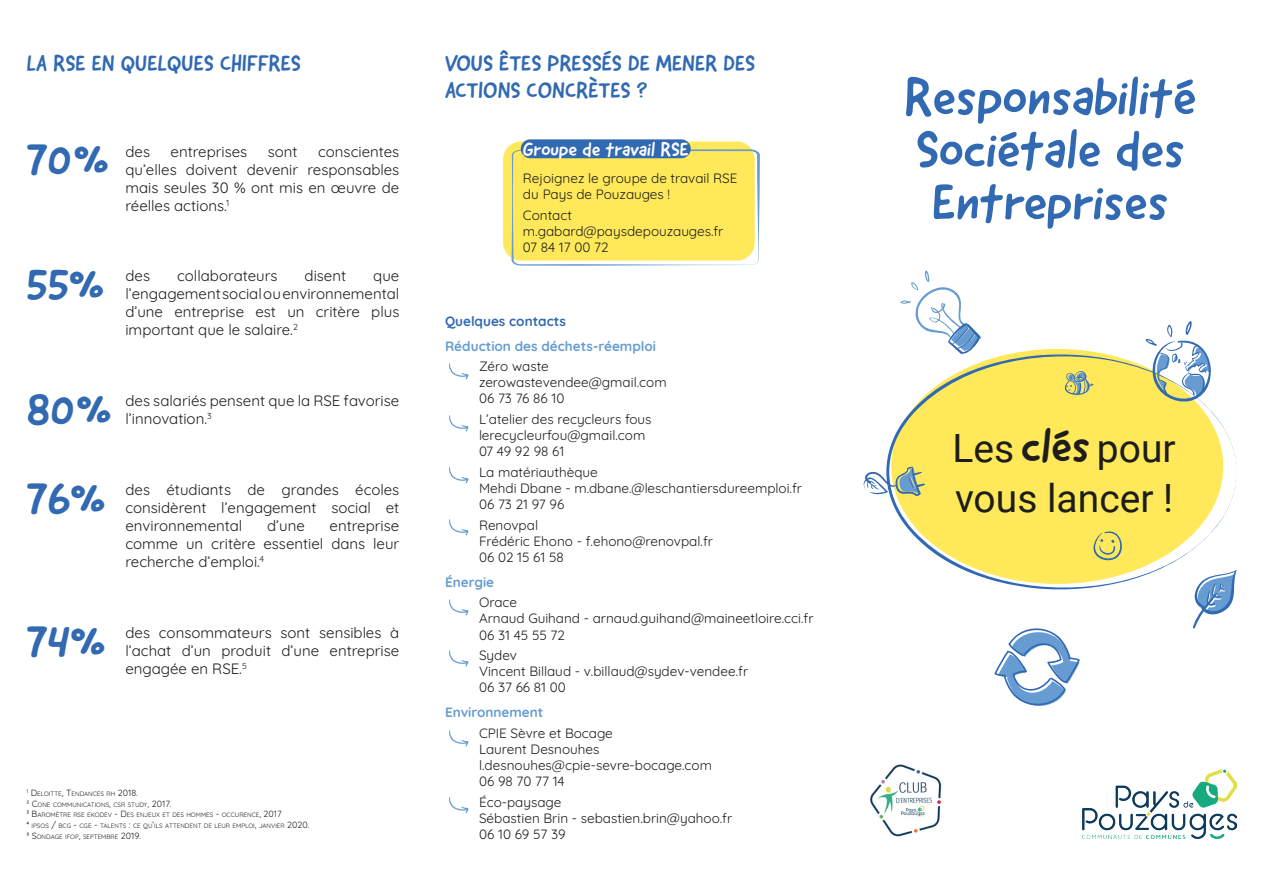
<style>
.page{position:relative;width:1263px;height:893px;background:#fff}
.page>*{position:absolute;margin:0;border:0;box-sizing:border-box;transform-origin:0 0}
.t1{font:52.5px/52.5px "Good Dog New";color:#3169b2;text-align:center}
.chiffre_clé{font:45px "Good Dog New";color:#3169b2}
.t2{font:39px "Roboto";color:#1d1d1b}
.sous_titre{font:22.5px/27px "Good Dog New";color:#3169b2}
.texte{font:19.5px "Good Dog New";color:#fff}
.texte-2{font:15px/18px "Quicksand";color:#1d1d1b;text-align:justify}
.texte-3{font:13.5px/16.2px "Quicksand";color:#1d1d1b}
.texte-4{font:700 13.5px "Quicksand";color:#669cd1}
.texte-5{font:700 13.5px "Quicksand";color:#3169b2}
.texte-6{font:6.3px "Quicksand";color:#1d1d1b}
.s1{font-size:9px}
.s2{font-family:"Good Dog New";font-size:46.5px}
</style>
<div class="page">
<div style="left:503px;top:141px;width:252px;height:120px;background:#ffe95a;border-radius:18px"></div>
<svg style="left:511px;top:149px;width:249px;height:117px"></svg>
<div style="left:521px;top:139px;width:170px;height:19px;background:#3169b2;border-radius:9px"></div>
<svg style="left:449px;top:363px;width:20px;height:17px"></svg>
<svg style="left:449px;top:415px;width:20px;height:17px"></svg>
<svg style="left:449px;top:467px;width:20px;height:17px"></svg>
<svg style="left:449px;top:519px;width:20px;height:17px"></svg>
<svg style="left:449px;top:599px;width:20px;height:17px"></svg>
<svg style="left:449px;top:650px;width:20px;height:17px"></svg>
<svg style="left:449px;top:730px;width:20px;height:17px"></svg>
<svg style="left:449px;top:797px;width:20px;height:16px"></svg>
<img style="left:1082px;top:769px;width:154px;height:70px">
<img style="left:870px;top:764px;width:72px;height:73px">
<svg style="left:886px;top:349px;width:350px;height:241px;fill:#ffe95a"></svg>
<svg style="left:994px;top:628px;width:86px;height:78px"></svg>
<svg style="left:1145px;top:321px;width:66px;height:83px"></svg>
<svg style="left:1193px;top:570px;width:44px;height:59px"></svg>
<svg style="left:1092px;top:531px;width:30px;height:30px"></svg>
<svg style="left:863px;top:466px;width:62px;height:30px"></svg>
<svg style="left:908px;top:476px;width:6px;height:12px"></svg>
<svg style="left:1064px;top:369px;width:29px;height:26px"></svg>
<svg style="left:900px;top:270px;width:81px;height:84px"></svg>
<p class="sous_titre" style="left:26px;top:50px;width:276px">LA RSE EN QUELQUES CHIFFRES</p>
<p class="chiffre_clé" style="left:26px;top:131px;width:84px">70%</p>
<p class="texte-2" style="left:125px;top:141px;width:26px">des</p>
<p class="texte-2" style="left:171px;top:141px;width:78px">entreprises</p>
<p class="texte-2" style="left:268px;top:141px;width:31px">sont</p>
<p class="texte-2" style="left:125px;top:141px;width:275px;text-indent:193px">conscientes qu’elles doivent devenir responsables mais seules 30 % ont mis en œuvre de réelles actions.<sup>1</sup></p>
<p class="chiffre_clé" style="left:26px;top:255px;width:80px">55%</p>
<p class="texte-2" style="left:125px;top:265px;width:26px">des</p>
<p class="texte-2" style="left:177px;top:265px;width:102px">collaborateurs</p>
<p class="texte-2" style="left:305px;top:265px;width:43px">disent</p>
<p class="texte-2" style="left:125px;top:265px;width:275px;text-indent:248px">que l’engagement social ou environnemental d’une entreprise est un critère plus important que le salaire.<sup>2</sup></p>
<p class="chiffre_clé" style="left:26px;top:380px;width:87px">80%</p>
<p class="texte-2" style="left:125px;top:390px;width:275px">des salariés pensent que la RSE favorise l’innovation.<sup>3</sup></p>
<p class="chiffre_clé" style="left:26px;top:469px;width:81px">76%</p>
<p class="texte-2" style="left:125px;top:479px;width:275px">des étudiants de grandes écoles considèrent l’engagement social et environnemental</p>
<p class="texte-2" style="left:267px;top:515px;width:39px">d’une</p>
<p class="texte-2" style="left:125px;top:515px;width:275px;text-indent:204px">entreprise comme un critère essentiel dans leur recherche d’emploi.<sup>4</sup></p>
<p class="chiffre_clé" style="left:26px;top:612px;width:81px">74%</p>
<p class="texte-2" style="left:125px;top:622px;width:275px">des consommateurs sont sensibles à l’achat d’un produit d’une entreprise engagée en RSE.<sup>5</sup></p>
<p class="texte-6" style="left:26px;top:789px;width:113px"><sup>1</sup> <span class="s1">D</span>ELOITTE<span class="s1">, T</span>ENDANCES RH <span class="s1">2018.</span></p>
<p class="texte-6" style="left:26px;top:799px;width:146px"><span class="s1">2</span> <span class="s1">C</span>ONE COMMUNICATIONS<span class="s1">,</span> CSR STUDY<span class="s1">, 2017.</span></p>
<p class="texte-6" style="left:26px;top:810px;width:257px"><span class="s1">3</span> <span class="s1">B</span>AROMÈTRE RSE EKODEV <span class="s1">- D</span>ES ENJEUX ET DES HOMMES <span class="s1">-</span> OCCURENCE<span class="s1">, 2017</span></p>
<p class="texte-6" style="left:26px;top:821px;width:285px"><span class="s1">4</span> IPSOS <span class="s1">/</span> BCG <span class="s1">-</span> CGE <span class="s1">-</span> TALENTS <span class="s1">:</span> CE QU<span class="s1">’</span>ILS ATTENDENT DE LEUR EMPLOI<span class="s1">,</span> JANVIER <span class="s1">2020.</span></p>
<p class="texte-6" style="left:26px;top:832px;width:116px"><span class="s1">5</span> <span class="s1">S</span>ONDAGE IFOP<span class="s1">,</span> SEPTEMBRE <span class="s1">2019.</span></p>
<p class="sous_titre" style="left:445px;top:50px;width:312px">VOUS ÊTES PRESSÉS DE MENER DES<br>ACTIONS CONCRÈTES ?</p>
<p class="texte" style="left:523px;top:137px;width:167px">Groupe de travail RSE</p>
<p class="texte-3" style="left:523px;top:169px;width:216px">Rejoignez le groupe de travail RSE du Pays de Pouzauges !</p>
<p class="texte-3" style="left:523px;top:205px;width:51px">Contact</p>
<p class="texte-3" style="left:523px;top:221px;width:202px">m.gabard@paysdepouzauges.fr</p>
<p class="texte-3" style="left:523px;top:238px;width:87px">07 84 17 00 72</p>
<p class="texte-5" style="left:445px;top:311px;width:123px">Quelques contacts</p>
<p class="texte-4" style="left:445px;top:335px;width:213px">Réduction des déchets-réemploi</p>
<p class="texte-3" style="left:479px;top:357px;width:71px">Zéro waste</p>
<p class="texte-3" style="left:479px;top:373px;width:189px">zerowastevendee@gmail.com</p>
<p class="texte-3" style="left:479px;top:389px;width:87px">06 73 76 86 10</p>
<p class="texte-3" style="left:479px;top:410px;width:174px">L’atelier des recycleurs fous</p>
<p class="texte-3" style="left:479px;top:426px;width:168px">lerecycleurfou@gmail.com</p>
<p class="texte-3" style="left:479px;top:442px;width:87px">07 49 92 98 61</p>
<p class="texte-3" style="left:479px;top:462px;width:120px">La matériauthèque</p>
<p class="texte-3" style="left:479px;top:479px;width:325px">Mehdi Dbane - m.dbane.@leschantiersdureemploi.fr</p>
<p class="texte-3" style="left:479px;top:495px;width:87px">06 73 21 97 96</p>
<p class="texte-3" style="left:479px;top:515px;width:61px">Renovpal</p>
<p class="texte-3" style="left:479px;top:531px;width:236px">Frédéric Ehono - f.ehono@renovpal.fr</p>
<p class="texte-3" style="left:479px;top:548px;width:86px">06 02 15 61 58</p>
<p class="texte-4" style="left:445px;top:571px;width:51px">Énergie</p>
<p class="texte-3" style="left:479px;top:593px;width:40px">Orace</p>
<p class="texte-3" style="left:479px;top:609px;width:336px">Arnaud Guihand - arnaud.guihand@maineetloire.cci.fr</p>
<p class="texte-3" style="left:479px;top:625px;width:87px">06 31 45 55 72</p>
<p class="texte-3" style="left:479px;top:646px;width:40px">Sydev</p>
<p class="texte-3" style="left:479px;top:662px;width:271px">Vincent Billaud - v.billaud@sydev-vendee.fr</p>
<p class="texte-3" style="left:479px;top:678px;width:88px">06 37 66 81 00</p>
<p class="texte-4" style="left:445px;top:702px;width:100px">Environnement</p>
<p class="texte-3" style="left:479px;top:723px;width:135px">CPIE Sèvre et Bocage</p>
<p class="texte-3" style="left:479px;top:739px;width:122px">Laurent Desnouhes</p>
<p class="texte-3" style="left:479px;top:756px;width:235px">l.desnouhes@cpie-sevre-bocage.com</p>
<p class="texte-3" style="left:479px;top:772px;width:87px">06 98 70 77 14</p>
<p class="texte-3" style="left:479px;top:792px;width:84px">Éco-paysage</p>
<p class="texte-3" style="left:479px;top:808px;width:255px">Sébastien Brin - sebastien.brin@yahoo.fr</p>
<p class="texte-3" style="left:479px;top:825px;width:88px">06 10 69 57 39</p>
<p class="t1" style="left:904px;top:71px;width:294px">Responsabilité<br>Sociétale des<br>Entreprises</p>
<p class="t2" style="left:952px;top:421px;width:225px">Les <span class="s2">clés</span> pour</p>
<p class="t2" style="left:955px;top:470px;width:220px">vous lancer !</p>
</div>
